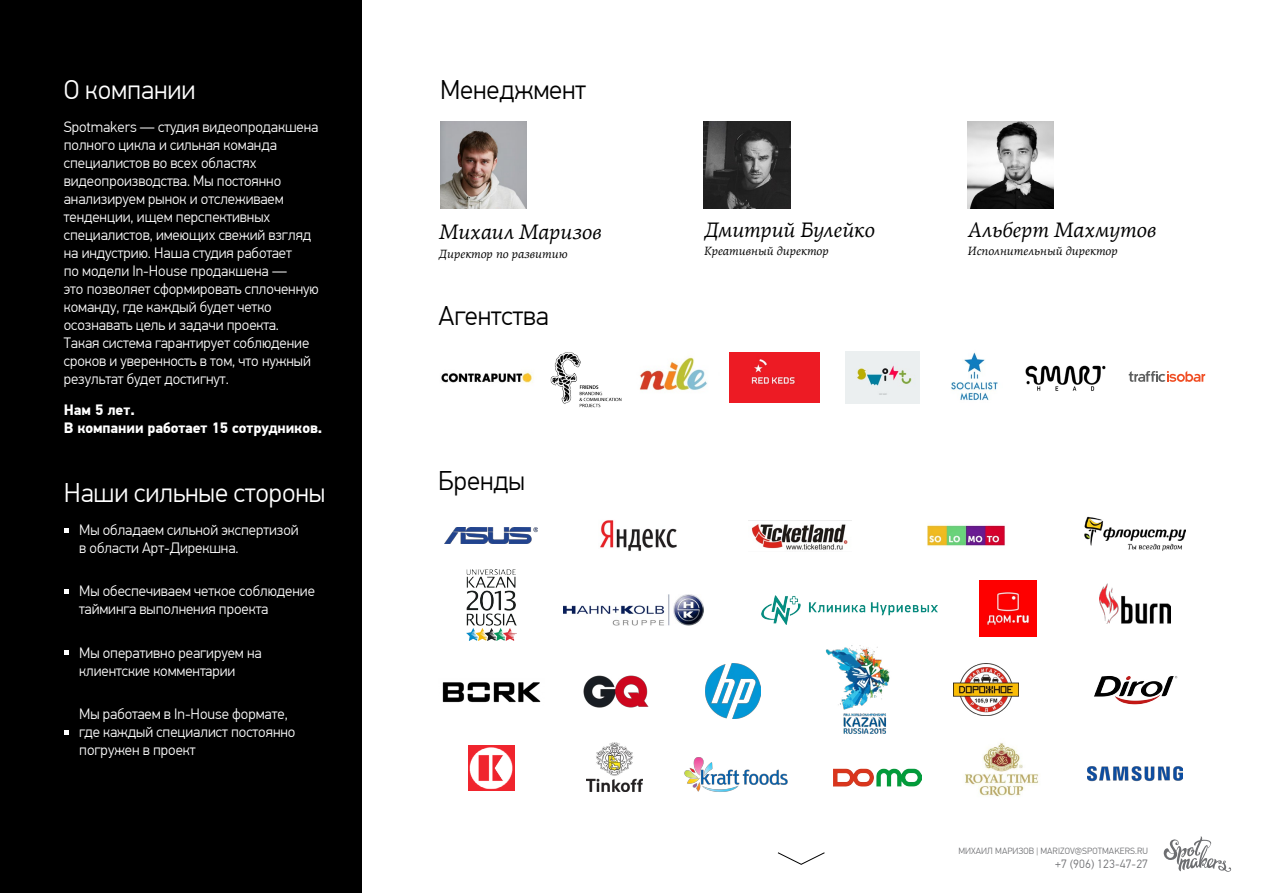
<style>
.page{position:relative;width:1263px;height:893px;background:#fff}
.page>*{position:absolute;margin:0;border:0;box-sizing:border-box;transform-origin:0 0}
.t1{font:300 27px "PF Din Text Pro";letter-spacing:-.005em;color:#fff}
.t2{font:300 27px "PF Din Text Pro";letter-spacing:-.005em;color:#000}
.t3{font:italic 21px "PF Agora Serif Pro";letter-spacing:-.015em;color:#000}
.t4{font:300 15px/18px "PF Din Text Pro";letter-spacing:-.005em;color:#fff}
.t5{font:700 15px/18px "PF Din Text Pro";letter-spacing:-.005em;color:#fff}
.t6{font:italic 12px "PF Agora Serif Pro";letter-spacing:-.005em;color:#000}
.t7{font:300 12px "PF Din Text Pro";letter-spacing:.01em;color:#6d6e71}
.t8{font:300 9px "PF Din Text Pro";letter-spacing:.01em;color:#6d6e71}
</style>
<div class="page">
<svg style="left:1163px;top:836px;width:69px;height:36px"></svg>
<img style="left:469px;top:745px;width:45px;height:46px">
<img style="left:1084px;top:516px;width:102px;height:35px">
<img style="left:445px;top:527px;width:92px;height:17px">
<img style="left:442px;top:682px;width:99px;height:21px">
<img style="left:1099px;top:584px;width:72px;height:39px">
<img style="left:1094px;top:676px;width:84px;height:29px">
<img style="left:833px;top:768px;width:88px;height:19px">
<img style="left:825px;top:645px;width:65px;height:89px">
<img style="left:583px;top:676px;width:65px;height:32px">
<img style="left:563px;top:594px;width:141px;height:32px">
<img style="left:706px;top:663px;width:55px;height:56px">
<img style="left:684px;top:757px;width:104px;height:35px">
<img style="left:954px;top:663px;width:65px;height:53px">
<img style="left:965px;top:743px;width:74px;height:54px">
<img style="left:1088px;top:766px;width:94px;height:16px">
<img style="left:927px;top:525px;width:78px;height:21px">
<img style="left:751px;top:524px;width:97px;height:26px">
<img style="left:600px;top:520px;width:77px;height:31px">
<img style="left:980px;top:580px;width:56px;height:56px">
<img style="left:761px;top:596px;width:176px;height:29px">
<img style="left:586px;top:742px;width:57px;height:49px">
<img style="left:467px;top:569px;width:49px;height:72px">
<div style="left:0;top:0;width:361px;height:893px;background:#000"></div>
<img style="left:440px;top:121px;width:87px;height:87px">
<img style="left:704px;top:121px;width:86px;height:87px">
<img style="left:967px;top:121px;width:87px;height:87px">
<svg style="left:777px;top:852px;width:48px;height:13px"></svg>
<svg style="left:65px;top:528px;width:4px;height:4px"></svg>
<svg style="left:65px;top:589px;width:4px;height:4px"></svg>
<svg style="left:65px;top:651px;width:4px;height:4px"></svg>
<svg style="left:65px;top:730px;width:4px;height:5px"></svg>
<img style="left:441px;top:372px;width:92px;height:11px">
<img style="left:550px;top:352px;width:72px;height:56px">
<img style="left:639px;top:357px;width:68px;height:34px">
<img style="left:730px;top:352px;width:89px;height:50px">
<img style="left:951px;top:352px;width:47px;height:48px">
<img style="left:846px;top:352px;width:73px;height:52px">
<svg style="left:1129px;top:371px;width:76px;height:11px"></svg>
<img style="left:1025px;top:365px;width:81px;height:26px">
<h1 class="t1" style="left:64px;top:75px;width:133px">О компании</h1>
<p class="t4" style="left:64px;top:118px;width:256px">Spotmakers — студия видеопродакшена полного цикла и сильная команда специалистов во всех областях видеопроизводства. Мы постоянно анализируем рынок и отслеживаем тенденции, ищем перспективных специалистов, имеющих свежий взгляд на индустрию. Наша студия работает<br>по модели In-House продакшена —<br>это позволяет сформировать сплоченную команду, где каждый будет четко осознавать цель и задачи проекта.<br>Такая система гарантирует соблюдение сроков и уверенность в том, что нужный результат будет достигнут.</p>
<p class="t5" style="left:64px;top:401px;width:260px">Нам 5 лет.<br>В компании работает 15 сотрудников.</p>
<h1 class="t1" style="left:64px;top:477px;width:263px">Наши сильные стороны</h1>
<p class="t4" style="left:79px;top:521px;width:221px">Мы обладаем сильной экспертизой в области Арт-Дирекшна.</p>
<p class="t4" style="left:79px;top:582px;width:237px">Мы обеспечиваем четкое соблюдение тайминга выполнения проекта</p>
<p class="t4" style="left:79px;top:644px;width:184px">Мы оперативно реагируем на клиентские комментарии</p>
<p class="t4" style="left:79px;top:705px;width:218px">Мы работаем в In-House формате, где каждый специалист постоянно погружен в проект</p>
<h1 class="t2" style="left:440px;top:75px;width:147px">Менеджмент</h1>
<h2 class="t3" style="left:439px;top:219px;width:164px">Михаил Маризов</h2>
<p class="t6" style="left:439px;top:246px;width:130px">Директор по развитию</p>
<h1 class="t2" style="left:439px;top:301px;width:112px">Агентства</h1>
<h1 class="t2" style="left:439px;top:465px;width:88px">Бренды</h1>
<h2 class="t3" style="left:704px;top:217px;width:172px">Дмитрий Булейко</h2>
<p class="t6" style="left:704px;top:244px;width:126px">Креативный директор</p>
<h2 class="t3" style="left:967px;top:217px;width:190px">Альберт Махмутов</h2>
<p class="t6" style="left:967px;top:244px;width:151px">Исполнительный директор</p>
<p class="t8" style="left:958px;top:845px;width:191px">МИХАИЛ МАРИЗОВ | MARIZOV@SPOTMAKERS.RU</p>
<p class="t7" style="left:1055px;top:857px;width:94px">+7 (906) 123-47-27</p>
</div>
